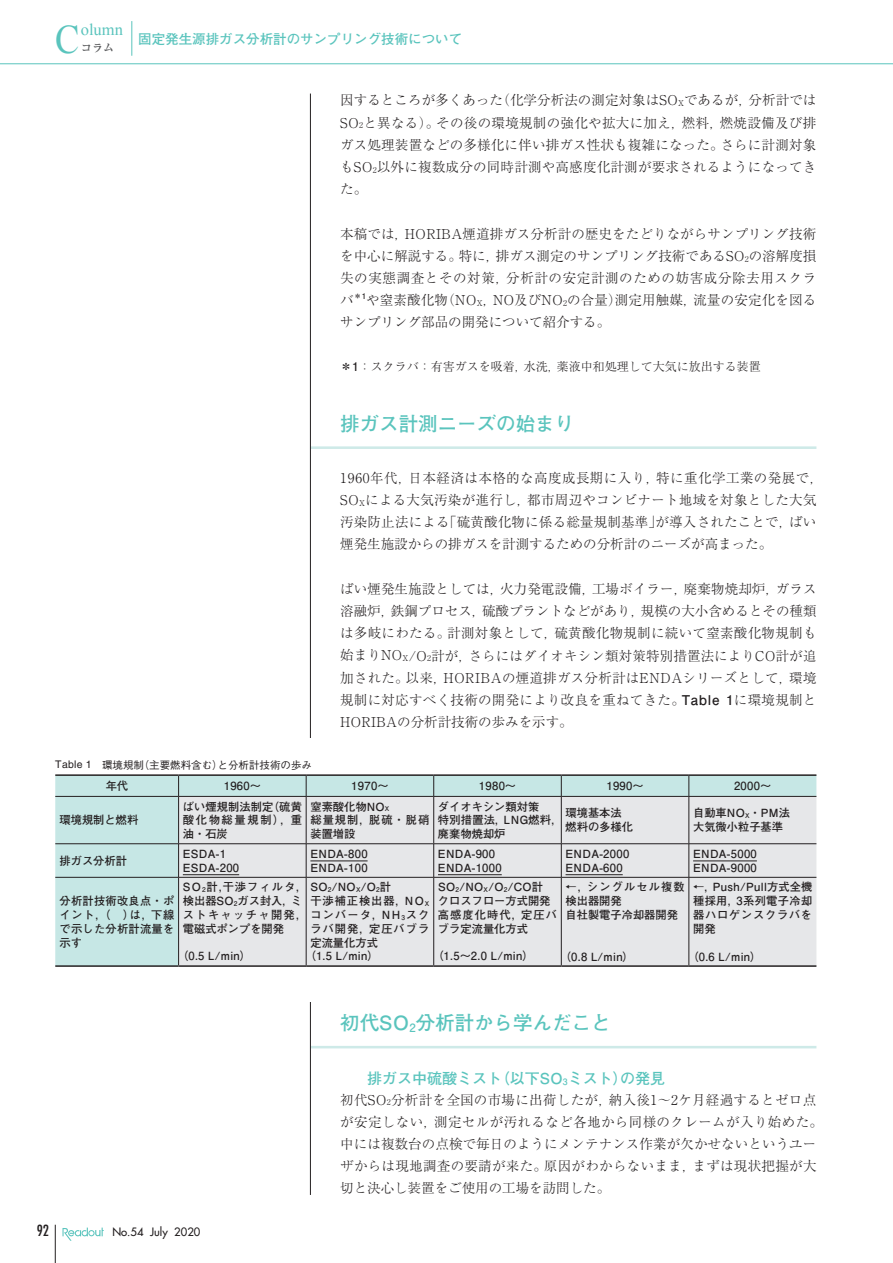
<style>
.page{position:relative;width:893px;height:1263px;background:#fff}
.page>*{position:absolute;margin:0;border:0;box-sizing:border-box;transform-origin:0 0}
.t1{font:40.5px "Times New Roman";color:#5ac4bd;scale:.9 1}
.t2{font:700 19.5px "Futo Go B101 Pro";color:#5ac4bd}
.t3{font:16.5px "Times New Roman";color:#5ac4bd}
.t4{font:700 15px "Futo Go B101 Pro";color:#5ac4bd}
.t5{font:condensed 15px "Futura";color:#231f20}
.t6{font:300 13.5px/22.2px "Ryumin Pro";letter-spacing:.02em;color:#231f20;text-align:justify}
.t7{font:700 13.35px "Futo Go B101 Pro";color:#5ac4bd}
.t8{font:300 12px "Ryumin Pro";color:#231f20}
.t9{font:700 11.25px/13.8px "Futo Go B101 Pro";letter-spacing:.03em;color:#231f20}
.t10{font:700 11.25px/13.8px "Futo Go B101 Pro";color:#231f20}
.t11{font:700 11.25px/13.8px "Futo Go B101 Pro";letter-spacing:.09em;color:#231f20}
.t12{font:11.25px "Futura";color:#231f20}
.t13{font:700 11.25px "Futo Go B101 Pro";letter-spacing:.08em;color:#231f20}
.t14{font:700 11.25px "Ryumin Pro";color:#57585a}
.t15{font:500 10.5px "Gothic BBB Pro";color:#231f20}
.t16{font:700 7.8px "Futo Go B101 Pro";color:#231f20}
.s1{font-size:7.8px}
.s2{font-family:"Futo Go B101 Pro";font-weight:700}
.s3{font-family:"Helvetica LT Std";font-weight:400}
.s4{font-size:6.6px}
.s5{font-size:8.7px}
</style>
<div class="page">
<hr style="left:0;top:63px;width:893px;height:1px;background:#5ac4bd">
<hr style="left:55px;top:1225px;width:1px;height:38px;background:#231f20">
<svg style="left:63px;top:1227px;width:41px;height:14px"></svg>
<hr style="left:131px;top:21px;width:1px;height:35px;background:#5ac4bd">
<hr style="left:310px;top:446px;width:506px;height:3px;background:#ceeae8">
<hr style="left:310px;top:1046px;width:506px;height:2px;background:#ceeae8">
<hr style="left:310px;top:94px;width:1px;height:1101px;background:#231f20">
<div style="left:281px;top:738px;width:59px;height:264px;background:#fff"></div>
<div style="left:55px;top:776px;width:761px;height:189px;background:#c6e7e5"></div>
<div style="left:179px;top:797px;width:637px;height:168px;background:#e6e7e9"></div>
<svg style="left:178px;top:776px;width:1px;height:20px"></svg>
<svg style="left:306px;top:776px;width:1px;height:20px"></svg>
<svg style="left:433px;top:776px;width:1px;height:20px"></svg>
<svg style="left:561px;top:776px;width:1px;height:20px"></svg>
<svg style="left:689px;top:776px;width:1px;height:20px"></svg>
<hr style="left:55px;top:796px;width:124px;height:1px;background:#231f20">
<hr style="left:179px;top:796px;width:127px;height:1px;background:#231f20">
<hr style="left:178px;top:797px;width:1px;height:46px;background:#231f20">
<hr style="left:306px;top:796px;width:128px;height:1px;background:#231f20">
<hr style="left:306px;top:797px;width:1px;height:46px;background:#231f20">
<hr style="left:434px;top:796px;width:127px;height:1px;background:#231f20">
<hr style="left:433px;top:797px;width:1px;height:46px;background:#231f20">
<hr style="left:561px;top:796px;width:128px;height:1px;background:#231f20">
<hr style="left:561px;top:797px;width:1px;height:46px;background:#231f20">
<hr style="left:689px;top:796px;width:127px;height:1px;background:#231f20">
<hr style="left:689px;top:797px;width:1px;height:46px;background:#231f20">
<hr style="left:55px;top:843px;width:124px;height:1px;background:#231f20">
<hr style="left:179px;top:843px;width:127px;height:1px;background:#231f20">
<hr style="left:178px;top:844px;width:1px;height:33px;background:#231f20">
<hr style="left:306px;top:843px;width:128px;height:1px;background:#231f20">
<hr style="left:306px;top:844px;width:1px;height:33px;background:#231f20">
<hr style="left:434px;top:843px;width:127px;height:1px;background:#231f20">
<hr style="left:433px;top:844px;width:1px;height:33px;background:#231f20">
<hr style="left:561px;top:843px;width:128px;height:1px;background:#231f20">
<hr style="left:561px;top:844px;width:1px;height:33px;background:#231f20">
<hr style="left:689px;top:843px;width:127px;height:1px;background:#231f20">
<hr style="left:689px;top:844px;width:1px;height:33px;background:#231f20">
<hr style="left:55px;top:877px;width:124px;height:1px;background:#231f20">
<hr style="left:179px;top:877px;width:127px;height:1px;background:#231f20">
<hr style="left:178px;top:877px;width:1px;height:88px;background:#231f20">
<hr style="left:306px;top:877px;width:128px;height:1px;background:#231f20">
<hr style="left:306px;top:877px;width:1px;height:88px;background:#231f20">
<hr style="left:434px;top:877px;width:127px;height:1px;background:#231f20">
<hr style="left:433px;top:877px;width:1px;height:88px;background:#231f20">
<hr style="left:561px;top:877px;width:128px;height:1px;background:#231f20">
<hr style="left:561px;top:877px;width:1px;height:88px;background:#231f20">
<hr style="left:689px;top:877px;width:127px;height:1px;background:#231f20">
<hr style="left:689px;top:877px;width:1px;height:88px;background:#231f20">
<hr style="left:55px;top:774px;width:124px;height:2px;background:#231f20">
<hr style="left:179px;top:774px;width:127px;height:2px;background:#231f20">
<hr style="left:306px;top:774px;width:128px;height:2px;background:#231f20">
<hr style="left:434px;top:774px;width:127px;height:2px;background:#231f20">
<hr style="left:561px;top:774px;width:128px;height:2px;background:#231f20">
<hr style="left:689px;top:774px;width:127px;height:2px;background:#231f20">
<hr style="left:55px;top:965px;width:124px;height:2px;background:#231f20">
<hr style="left:179px;top:965px;width:127px;height:2px;background:#231f20">
<hr style="left:306px;top:965px;width:128px;height:2px;background:#231f20">
<hr style="left:434px;top:965px;width:127px;height:2px;background:#231f20">
<hr style="left:561px;top:965px;width:128px;height:2px;background:#231f20">
<hr style="left:689px;top:965px;width:127px;height:2px;background:#231f20">
<hr style="left:183px;top:874px;width:56px;height:1px;background:#231f20">
<hr style="left:310px;top:861px;width:58px;height:1px;background:#231f20">
<hr style="left:438px;top:874px;width:64px;height:1px;background:#231f20">
<hr style="left:566px;top:874px;width:57px;height:1px;background:#231f20">
<hr style="left:693px;top:861px;width:64px;height:1px;background:#231f20">
<h1 class="t1" style="left:55px;top:13px;width:29px">C</h1>
<p class="t3" style="left:81px;top:19px;width:44px">olumn</p>
<p class="t14" style="left:81px;top:39px;width:35px">コラム</p>
<p class="t7" style="left:138px;top:28px;width:317px">固定発生源排ガス分析計のサンプリング技術について</p>
<p class="t6" style="left:340px;top:88px;width:478px">因するところが多くあった（化学分析法の測定対象はSO<span class="s1">X</span>であるが，分析計ではSO<span class="s1">2</span>と異なる）。その後の環境規制の強化や拡大に加え，燃料，燃焼設備及び排ガス処理装置などの多様化に伴い排ガス性状も複雑になった。さらに計測対象もSO<span class="s1">2</span>以外に複数成分の同時計測や高感度化計測が要求されるようになってきた。</p>
<p class="t6" style="left:340px;top:221px;width:478px">本稿では，HORIBA煙道排ガス分析計の歴史をたどりながらサンプリング技術を中心に解説する。特に，排ガス測定のサンプリング技術であるSO<span class="s1">2</span>の溶解度損失の実態調査とその対策，分析計の安定計測のための妨害成分除去用スクラバ</p>
<p class="t16" style="left:354px;top:289px;width:14px">＊1</p>
<p class="t6" style="left:340px;top:288px;width:478px;text-indent:26px">や窒素酸化物（NO<span class="s1">X</span>，NO及びNO<span class="s1">2</span>の合量）測定用触媒，流量の安定化を図るサンプリング部品の開発について紹介する。</p>
<p class="t8" style="left:340px;top:357px;width:422px"><span class="s2">＊1</span>：スクラバ：有害ガスを吸着，水洗，薬液中和処理して大気に放出する装置</p>
<h2 class="t2" style="left:340px;top:408px;width:235px">排ガス計測ニーズの始まり</h2>
<p class="t6" style="left:340px;top:466px;width:485px;text-align:left">1960年代，日本経済は本格的な高度成長期に入り，特に重化学工業の発展で，SO<span class="s1">X</span>による大気汚染が進行し，都市周辺やコンビナート地域を対象とした大気汚染防止法による「硫黄酸化物に係る総量規制基準」が導入されたことで，ばい煙発生施設からの排ガスを計測するための分析計のニーズが高まった。</p>
<p class="t6" style="left:340px;top:577px;width:478px">ばい煙発生施設としては，火力発電設備，工場ボイラー，廃棄物焼却炉，ガラス溶融炉，鉄鋼プロセス，硫酸プラントなどがあり，規模の大小含めるとその種類は多岐にわたる。計測対象として，硫黄酸化物規制に続いて窒素酸化物規制も始まりNO<span class="s1">X</span>/O<span class="s1">2</span>計が，さらにはダイオキシン類対策特別措置法によりCO計が追加された。以来，HORIBAの煙道排ガス分析計はENDAシリーズとして，環境規制に対応すべく技術の開発により改良を重ねてきた。<span class="s2">Table 1</span>に環境規制とHORIBAの分析計技術の歩みを示す。</p>
<p class="t15" style="left:55px;top:756px;width:258px"><span class="s3">Table 1</span> 環境規制（主要燃料含む）と分析計技術の歩み</p>
<p class="t9" style="left:106px;top:777px;width:24px">年代</p>
<p class="t9" style="left:224px;top:777px;width:39px">1960〜</p>
<p class="t9" style="left:351px;top:777px;width:39px">1970〜</p>
<p class="t9" style="left:479px;top:777px;width:39px">1980〜</p>
<p class="t9" style="left:606px;top:777px;width:39px">1990〜</p>
<p class="t9" style="left:734px;top:777px;width:39px">2000〜</p>
<p class="t10" style="left:60px;top:812px;width:80px">環境規制と燃料</p>
<p class="t9" style="left:183px;top:798px;width:121px;text-align:justify">ばい煙規制法制定（硫黄酸化物総量規制），重油・石炭</p>
<p class="t10" style="left:310px;top:798px;width:121px">窒素酸化物NO<span class="s4">X<br></span>総量規制，脱硫・脱硝装置増設</p>
<p class="t10" style="left:438px;top:798px;width:126px">ダイオキシン類対策<br>特別措置法，LNG燃料，廃棄物焼却炉</p>
<p class="t10" style="left:566px;top:805px;width:69px">環境基本法燃料の多様化</p>
<p class="t10" style="left:693px;top:805px;width:98px">自動車NO<span class="s4">X</span>・PM法大気微小粒子基準</p>
<p class="t9" style="left:60px;top:852px;width:69px">排ガス分析計</p>
<p class="t9" style="left:183px;top:845px;width:58px">ESDA-1<br>ESDA-200</p>
<p class="t9" style="left:310px;top:845px;width:59px">ENDA-800<br>ENDA-100</p>
<p class="t9" style="left:438px;top:845px;width:65px">ENDA-900<br>ENDA-1000</p>
<p class="t9" style="left:566px;top:845px;width:65px">ENDA-2000<br>ENDA-600</p>
<p class="t9" style="left:693px;top:845px;width:65px">ENDA-5000<br>ENDA-9000</p>
<p class="t9" style="left:60px;top:893px;width:116px;text-align:justify">分析計技術改良点・ポイント，（　）は，下線で示した分析計流量を示す</p>
<p class="t10" style="left:566px;top:879px;width:121px">←，シングルセル複数検出器開発<br>自社製電子冷却器開発</p>
<p class="t9" style="left:560px;top:948px;width:75px">（0.8 L/min）</p>
<p class="t9" style="left:693px;top:879px;width:121px;text-align:justify">←，Push/Pull方式全機種採用，3系列電子冷却器ハロゲンスクラバを開発</p>
<p class="t9" style="left:687px;top:948px;width:75px">（0.6 L/min）</p>
<p class="t11" style="left:183px;top:879px;width:248px">SO<span class="s4">2</span>計,干渉フィルタ， SO<span class="s4">2</span>/NO<span class="s4">X</span>/O<span class="s4">2</span>計<br>検出器SO<span class="s4">2</span>ガス封入，ミ<br>ストキャッチャ開発，コンバータ，NH<span class="s4">3</span>スク電磁式ポンプを開発</p>
<p class="t9" style="left:177px;top:948px;width:75px">（0.5 L/min）</p>
<p class="t10" style="left:438px;top:879px;width:121px">SO<span class="s4">2</span>/NO<span class="s4">X</span>/O<span class="s4">2</span>/CO計クロスフロー方式開発高感度化時代，定圧バブラ定流量化方式</p>
<p class="t9" style="left:432px;top:948px;width:103px">（1.5〜2.0 L/min）</p>
<p class="t13" style="left:310px;top:892px;width:121px">干渉補正検出器，NO<span class="s4">X</span></p>
<p class="t11" style="left:310px;top:920px;width:121px">ラバ開発，定圧バブラ</p>
<p class="t9" style="left:310px;top:934px;width:69px">定流量化方式</p>
<p class="t9" style="left:305px;top:948px;width:75px">（1.5 L/min）</p>
<p class="t5" style="left:37px;top:1221px;width:14px">92</p>
<p class="t12" style="left:112px;top:1225px;width:89px">No.54 July 2020</p>
<h2 class="t2" style="left:340px;top:1007px;width:272px">初代SO<sub>2</sub>分析計から学んだこと</h2>
<p class="t4" style="left:367px;top:1066px;width:300px">排ガス中硫酸ミスト（以下SO<span class="s5">3</span>ミスト）の発見</p>
<p class="t6" style="left:340px;top:1087px;width:484px;text-align:left">初代SO<span class="s1">2</span>分析計を全国の市場に出荷したが，納入後1〜2ケ月経過するとゼロ点が安定しない，測定セルが汚れるなど各地から同様のクレームが入り始めた。中には複数台の点検で毎日のようにメンテナンス作業が欠かせないというユーザからは現地調査の要請が来た。原因がわからないまま，まずは現状把握が大切と決心し装置をご使用の工場を訪問した。</p>
</div>
